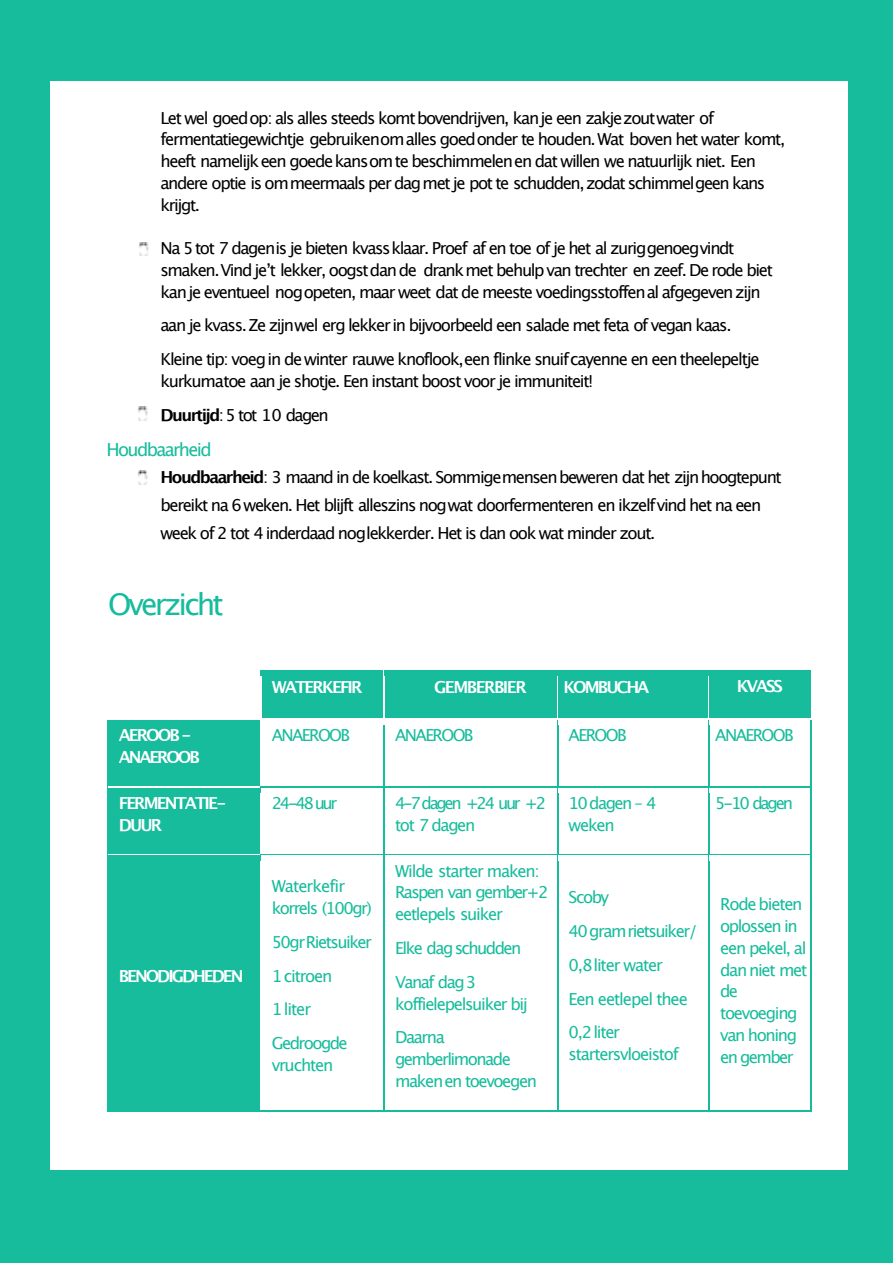
<style>
.page{position:relative;width:893px;height:1263px;background:#fff}
.page>*{position:absolute;margin:0;border:0;box-sizing:border-box;transform-origin:0 0}
.t1{font:30px "Lucida Grande";letter-spacing:-.095em;color:#16bc9c}
.t2{font:18px "Lucida Grande";letter-spacing:-.09em;color:#16bc9c}
.t3{font:16.5px/21.8px "Lucida Grande";letter-spacing:-.08em;color:#000}
.t4{font:16.5px/21.8px "Lucida Grande";letter-spacing:-.085em;color:#16bc9c}
.t5{font:700 16.5px/21.6px "Lucida Grande";letter-spacing:-.12em;color:#fff}
.t6{font:16.5px/21.8px "Lucida Grande";letter-spacing:-.14em;color:#16bc9c}
.t7{font:700 16.5px "Lucida Grande";letter-spacing:-.09em;color:#fff}
.s1{font-weight:700}
</style>
<div class="page">
<img style="left:139px;top:242px;width:10px;height:14px">
<svg style="left:138px;top:407px;width:10px;height:13px"></svg>
<img style="left:137px;top:471px;width:11px;height:14px">
<div style="left:262px;top:671px;width:121px;height:47px;background:#16bc9c"></div>
<div style="left:385px;top:671px;width:38px;height:47px;background:#16bc9c"></div>
<div style="left:424px;top:671px;width:133px;height:47px;background:#16bc9c"></div>
<div style="left:558px;top:671px;width:100px;height:47px;background:#16bc9c"></div>
<div style="left:660px;top:676px;width:48px;height:37px;background:#16bc9c"></div>
<div style="left:709px;top:676px;width:100px;height:37px;background:#16bc9c"></div>
<div style="left:260px;top:671px;width:124px;height:5px;background:#16bc9c"></div>
<div style="left:384px;top:671px;width:39px;height:5px;background:#16bc9c"></div>
<div style="left:423px;top:671px;width:134px;height:5px;background:#16bc9c"></div>
<div style="left:557px;top:671px;width:101px;height:5px;background:#16bc9c"></div>
<div style="left:658px;top:671px;width:50px;height:5px;background:#16bc9c"></div>
<div style="left:708px;top:671px;width:101px;height:5px;background:#16bc9c"></div>
<div style="left:261px;top:713px;width:123px;height:5px;background:#16bc9c"></div>
<hr style="left:260px;top:676px;width:2px;height:42px;background:#fff">
<hr style="left:423px;top:676px;width:1px;height:42px;background:#16bc9c">
<div style="left:660px;top:713px;width:48px;height:5px;background:#16bc9c"></div>
<hr style="left:658px;top:676px;width:2px;height:42px;background:#16bc9c">
<div style="left:709px;top:713px;width:100px;height:5px;background:#16bc9c"></div>
<hr style="left:809px;top:676px;width:2px;height:42px;background:#16bc9c">
<div style="left:109px;top:720px;width:151px;height:66px;background:#16bc9c"></div>
<hr style="left:107px;top:725px;width:2px;height:61px;background:#16bc9c">
<hr style="left:384px;top:725px;width:1px;height:61px;background:#16bc9c">
<hr style="left:557px;top:725px;width:1px;height:61px;background:#16bc9c">
<hr style="left:708px;top:725px;width:2px;height:61px;background:#16bc9c">
<hr style="left:810px;top:725px;width:2px;height:61px;background:#16bc9c">
<div style="left:109px;top:788px;width:151px;height:66px;background:#16bc9c"></div>
<svg style="left:107px;top:786px;width:2px;height:7px"></svg>
<hr style="left:262px;top:786px;width:122px;height:2px;background:#16bc9c">
<hr style="left:385px;top:786px;width:172px;height:2px;background:#16bc9c">
<hr style="left:558px;top:786px;width:150px;height:2px;background:#16bc9c">
<hr style="left:710px;top:786px;width:100px;height:2px;background:#16bc9c">
<svg style="left:810px;top:786px;width:2px;height:7px"></svg>
<hr style="left:107px;top:793px;width:2px;height:61px;background:#16bc9c">
<hr style="left:384px;top:793px;width:1px;height:61px;background:#16bc9c">
<hr style="left:557px;top:793px;width:1px;height:61px;background:#16bc9c">
<hr style="left:708px;top:793px;width:2px;height:61px;background:#16bc9c">
<hr style="left:810px;top:793px;width:2px;height:61px;background:#16bc9c">
<div style="left:109px;top:856px;width:151px;height:254px;background:#16bc9c"></div>
<svg style="left:107px;top:854px;width:2px;height:7px"></svg>
<hr style="left:262px;top:854px;width:122px;height:2px;background:#16bc9c">
<hr style="left:385px;top:854px;width:172px;height:2px;background:#16bc9c">
<hr style="left:558px;top:854px;width:150px;height:2px;background:#16bc9c">
<hr style="left:710px;top:854px;width:100px;height:2px;background:#16bc9c">
<svg style="left:810px;top:854px;width:2px;height:7px"></svg>
<hr style="left:107px;top:861px;width:2px;height:249px;background:#16bc9c">
<hr style="left:109px;top:1110px;width:151px;height:1px;background:#16bc9c">
<hr style="left:262px;top:1110px;width:122px;height:1px;background:#16bc9c">
<hr style="left:384px;top:861px;width:1px;height:249px;background:#16bc9c">
<hr style="left:385px;top:1110px;width:172px;height:1px;background:#16bc9c">
<hr style="left:557px;top:861px;width:1px;height:249px;background:#16bc9c">
<hr style="left:558px;top:1110px;width:150px;height:1px;background:#16bc9c">
<hr style="left:708px;top:861px;width:2px;height:249px;background:#16bc9c">
<hr style="left:710px;top:1110px;width:100px;height:1px;background:#16bc9c">
<hr style="left:810px;top:861px;width:2px;height:249px;background:#16bc9c">
<div style="left:0;top:1171px;width:893px;height:88px;background:#16bc9c"></div>
<div style="left:848px;top:0;width:45px;height:1259px;background:#16bc9c"></div>
<div style="left:0;top:0;width:893px;height:81px;background:#16bc9c"></div>
<div style="left:0;top:0;width:50px;height:1259px;background:#16bc9c"></div>
<div style="left:0;top:1258px;width:893px;height:5px;background:#16bc9c"></div>
<p class="t3" style="left:161px;top:107px;width:626px">Let wel goedop: als alles steeds komt bovendrijven, kan je een zakjezoutwater of fermentatiegewichtje gebruikenom alles goedonder te houden. Wat boven het water komt, heeft namelijk een goede kansom te beschimmelenen dat willen we natuurlijk niet. Een andere optie is ommeermaals per dag met je pot te schudden, zodat schimmelgeen kans krijgt.</p>
<p class="t3" style="left:161px;top:238px;width:614px">Na 5 tot 7 dagenis je bieten kvassklaar. Proef af en toe of je het al zuriggenoegvindt smaken.Vind jeʼt lekker, oogst dan de drank met behulp van trechter en zeef. De rode biet kan je eventueel nogopeten, maar weet dat de meeste voedingsstoffenal afgegeven zijn</p>
<p class="t3" style="left:161px;top:309px;width:601px;line-height:33.9px">aan je kvass. Ze zijnwel erg lekker in bijvoorbeeld een salade met feta of vegan kaas.<br>Kleine tip: voeg in de winter rauwe knoflook,een flinke snuifcayenne en een theelepeltje</p>
<p class="t3" style="left:161px;top:364px;width:434px;line-height:33.6px">kurkumatoe aan je shotje. Een instant boost voor je immuniteit!<br><span class="s1">Duurtijd</span>: 5 tot 10 dagen</p>
<p class="t2" style="left:107px;top:439px;width:107px">Houdbaarheid</p>
<p class="t3" style="left:161px;top:464px;width:623px;line-height:27.8px"><span class="s1">Houdbaarheid</span>: 3 maand in de koelkast. Sommigemensen beweren dat het zijn hoogtepunt bereikt na 6 weken. Het blijft alleszins nogwat doorfermenteren en ikzelfvind het na een week of 2 tot 4 inderdaad noglekkerder. Het is dan ook wat minder zout.</p>
<h1 class="t1" style="left:108px;top:587px;width:117px">Overzicht</h1>
<p class="t5" style="left:272px;top:676px;width:92px">WATERKEFIR</p>
<p class="t7" style="left:434px;top:674px;width:94px">GEMBERBIER</p>
<p class="t5" style="left:564px;top:676px;width:87px">KOMBUCHA</p>
<p class="t5" style="left:737px;top:675px;width:48px">KVASS</p>
<p class="t5" style="left:119px;top:724px;width:82px">AEROOB -<br>ANAEROOB</p>
<p class="t4" style="left:272px;top:725px;width:80px">ANAEROOB</p>
<p class="t4" style="left:395px;top:725px;width:80px">ANAEROOB</p>
<p class="t4" style="left:569px;top:725px;width:60px">AEROOB</p>
<p class="t4" style="left:715px;top:725px;width:80px">ANAEROOB</p>
<p class="t5" style="left:119px;top:792px;width:109px">FERMENTATIE-<br>DUUR</p>
<p class="t4" style="left:272px;top:792px;width:67px">24-48 uur</p>
<p class="t6" style="left:395px;top:792px;width:153px">4-7 dagen +24 uur +2 tot 7 dagen</p>
<p class="t4" style="left:569px;top:792px;width:89px">10 dagen – 4 weken</p>
<p class="t4" style="left:715px;top:792px;width:79px">5-10 dagen</p>
<p class="t5" style="left:119px;top:965px;width:126px">BENODIGDHEDEN</p>
<p class="t4" style="left:272px;top:876px;width:102px">Waterkefir korrels (100gr)</p>
<p class="t4" style="left:272px;top:925px;width:102px;line-height:33.8px">50grRietsuiker<br>1 citroen<br>1 liter<br>Gedroogde</p>
<p class="t4" style="left:272px;top:1054px;width:63px">vruchten</p>
<p class="t4" style="left:395px;top:860px;width:155px">Wilde starter maken:<br>Raspen van gember+2 eetlepels suiker</p>
<p class="t4" style="left:395px;top:931px;width:128px;line-height:33.6px">Elke dag schudden<br>Vanaf dag 3</p>
<p class="t4" style="left:395px;top:987px;width:134px;line-height:33.6px">koffielepelsuiker bij<br>Daarna</p>
<p class="t4" style="left:395px;top:1048px;width:143px">gemberlimonade makenen toevoegen</p>
<p class="t4" style="left:569px;top:881px;width:130px;line-height:33.8px">Scoby<br>40 gramrietsuiker/<br>0,8liter water<br>Een eetlepel thee<br>0,2liter</p>
<p class="t4" style="left:569px;top:1043px;width:112px">startersvloeistof</p>
<p class="t4" style="left:720px;top:894px;width:89px">Rode bieten oplossen in een pekel, al dan niet met de toevoeging van honing en gember</p>
</div>
